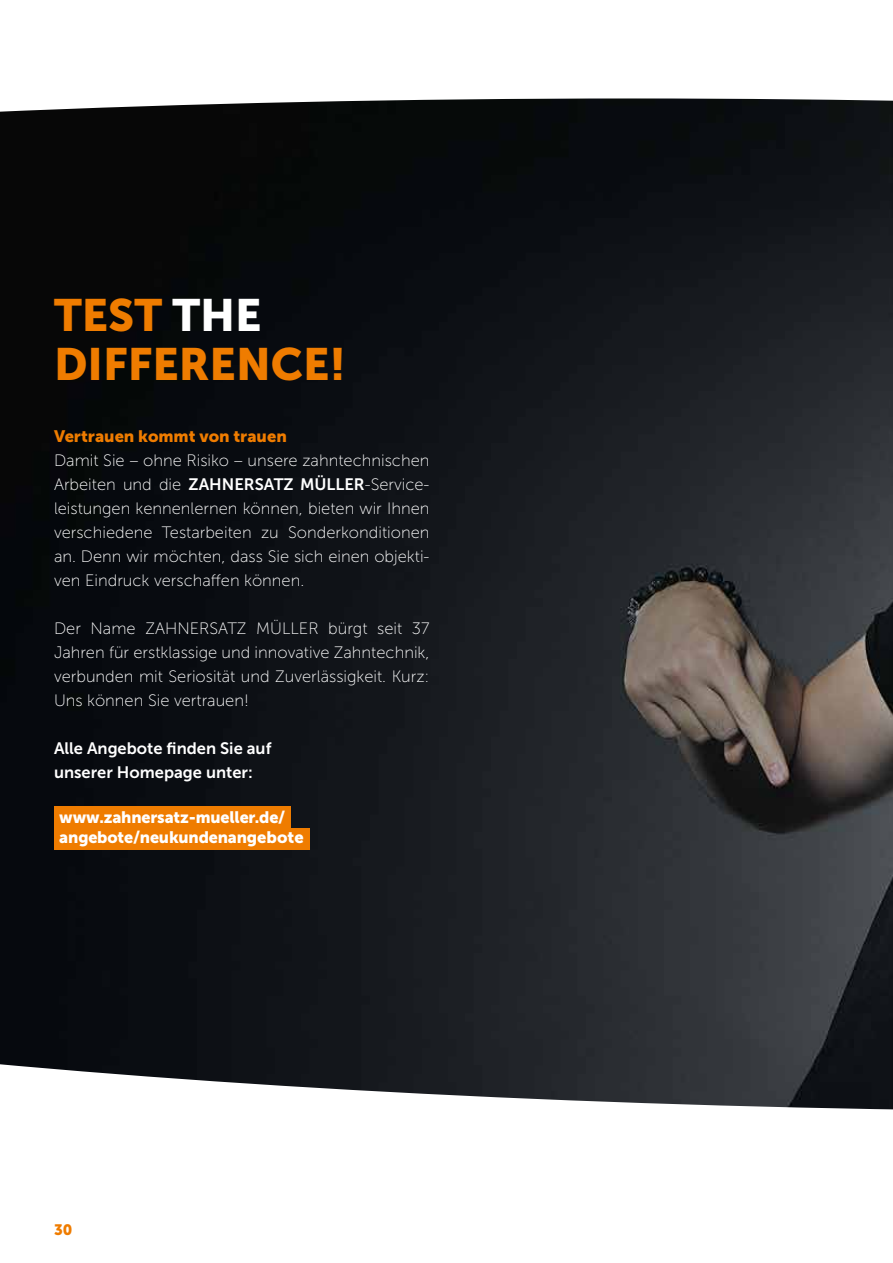
<style>
.page{position:relative;width:893px;height:1263px;background:#fff}
.page>*{position:absolute;margin:0;border:0;box-sizing:border-box;transform-origin:0 0}
.t1{font:45px/49.5px "Museo Sans 900";color:#ef7c00}
.t2{font:16.5px/24px "Museo Sans 100";color:#fff;text-align:justify}
.t3{font:16.5px/19.8px "Museo Sans 900";letter-spacing:-.01em;color:#fff}
.t4{font:16.5px/24px "Museo Sans 700";color:#fff}
.t5{font:16.5px "Museo Sans 900";color:#ef7c00}
.t6{font:15px "Museo Sans 900";color:#ef7c00}
.s1{color:#fff}
.s2{font-family:"Museo Sans 700"}
</style>
<div class="page">
<img style="left:0;top:147px;width:893px;height:916px">
<svg style="left:0;top:1063px;width:893px;height:47px"></svg>
<svg style="left:0;top:98px;width:893px;height:49px;background:#1b1d1e"></svg>
<div style="left:54px;top:807px;width:236px;height:23px;background:#ef7c00"></div>
<div style="left:54px;top:828px;width:256px;height:21px;background:#ef7c00"></div>
<h1 class="t1" style="left:54px;top:290px;width:294px">TEST <span class="s1">THE<br></span>DIFFERENCE!</h1>
<p class="t5" style="left:54px;top:427px;width:234px">Vertrauen kommt von trauen</p>
<p class="t2" style="left:54px;top:448px;width:377px">Damit Sie – ohne Risiko – unsere zahntechnischen Arbeiten und die <span class="s2">ZAHNERSATZ MÜLLER</span>-Service&shy;leistungen kennenlernen können, bieten wir Ihnen verschiedene Testarbeiten zu Sonderkonditionen an. Denn wir möchten, dass Sie sich einen objekti&shy;ven Eindruck verschaffen können.</p>
<p class="t2" style="left:54px;top:616px;width:377px">Der Name ZAHNERSATZ MÜLLER bürgt seit 37<br>Jahren für erstklassige und innovative Zahntechnik, verbunden mit Seriosität und Zuverlässigkeit. Kurz:<br>Uns können Sie vertrauen!</p>
<p class="t4" style="left:54px;top:736px;width:219px">Alle Angebote finden Sie auf unserer Homepage unter:</p>
<p class="t3" style="left:59px;top:807px;width:246px">www.zahnersatz-mueller.de/ angebote/neukundenangebote</p>
<p class="t6" style="left:54px;top:1221px;width:20px">30</p>
</div>
